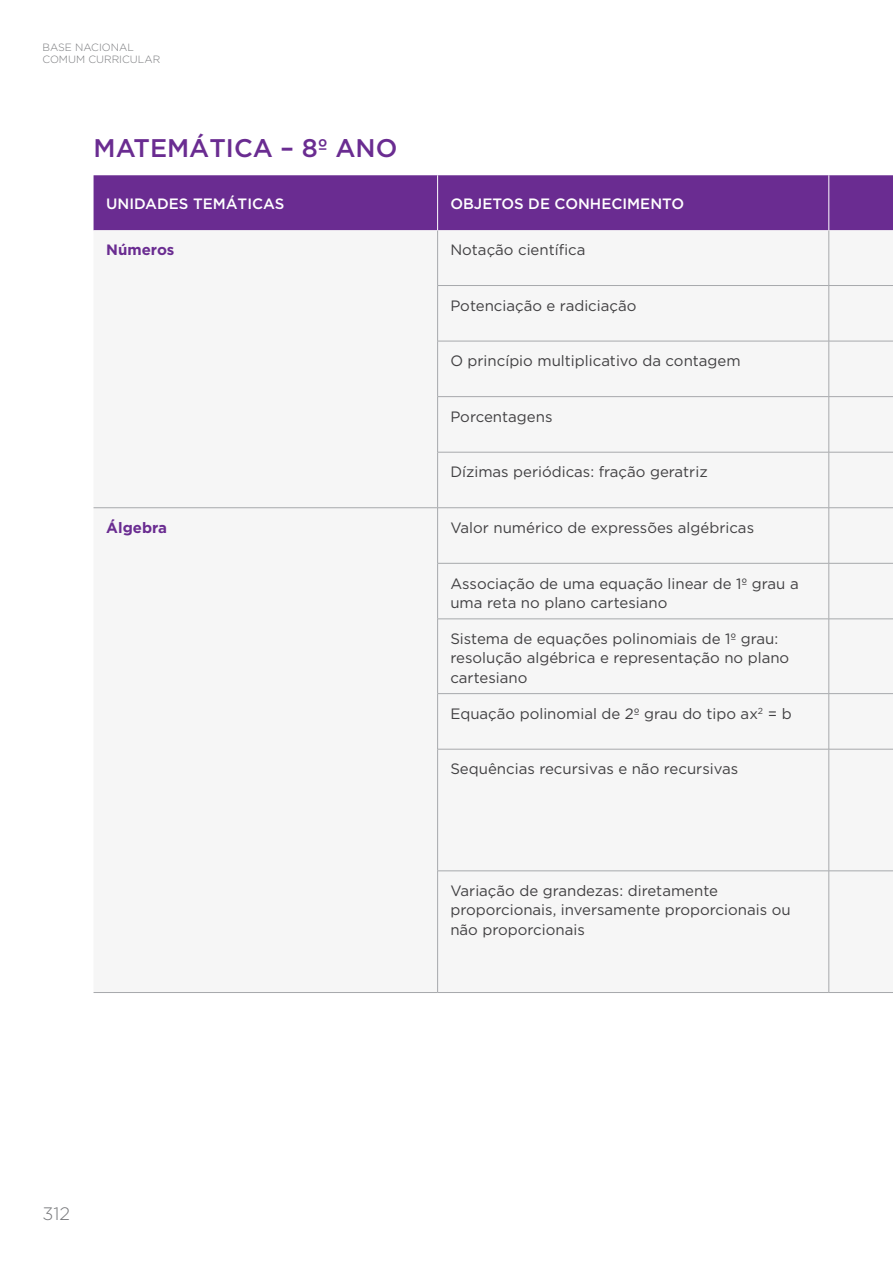
<style>
.page{position:relative;width:893px;height:1263px;background:#fff}
.page>*{position:absolute;margin:0;border:0;box-sizing:border-box;transform-origin:0 0}
.t1{font:500 25.5px "Gotham";color:#6a2c91}
.t2{font:300 18px "Gotham";color:#77787b}
.t3{font:15px/19.2px "Gotham";color:#414042}
.t4{font:500 15px "Gotham";color:#fff}
.t5{font:700 15px "Gotham";color:#6a2c91}
.t6{font:300 10.5px/12px "Gotham";color:#77787b}
</style>
<div class="page">
<div style="left:94px;top:175px;width:799px;height:55px;background:#6a2c91"></div>
<div style="left:94px;top:230px;width:799px;height:762px;background:#f6f6f6"></div>
<hr style="left:437px;top:230px;width:1px;height:55px;background:#a7a9ac">
<hr style="left:829px;top:230px;width:1px;height:55px;background:#a7a9ac">
<hr style="left:437px;top:285px;width:392px;height:1px;background:#a7a9ac">
<hr style="left:437px;top:286px;width:1px;height:55px;background:#a7a9ac">
<hr style="left:829px;top:285px;width:64px;height:1px;background:#a7a9ac">
<hr style="left:829px;top:286px;width:1px;height:55px;background:#a7a9ac">
<hr style="left:437px;top:341px;width:392px;height:1px;background:#a7a9ac">
<hr style="left:437px;top:341px;width:1px;height:55px;background:#a7a9ac">
<hr style="left:829px;top:341px;width:64px;height:1px;background:#a7a9ac">
<hr style="left:829px;top:341px;width:1px;height:55px;background:#a7a9ac">
<hr style="left:437px;top:396px;width:392px;height:1px;background:#a7a9ac">
<hr style="left:437px;top:397px;width:1px;height:55px;background:#a7a9ac">
<hr style="left:829px;top:396px;width:64px;height:1px;background:#a7a9ac">
<hr style="left:829px;top:397px;width:1px;height:55px;background:#a7a9ac">
<hr style="left:437px;top:452px;width:392px;height:1px;background:#a7a9ac">
<hr style="left:437px;top:452px;width:1px;height:55px;background:#a7a9ac">
<hr style="left:829px;top:452px;width:64px;height:1px;background:#a7a9ac">
<hr style="left:829px;top:452px;width:1px;height:55px;background:#a7a9ac">
<hr style="left:94px;top:507px;width:344px;height:1px;background:#a7a9ac">
<hr style="left:438px;top:507px;width:391px;height:1px;background:#a7a9ac">
<hr style="left:437px;top:508px;width:1px;height:55px;background:#a7a9ac">
<hr style="left:829px;top:507px;width:64px;height:1px;background:#a7a9ac">
<hr style="left:829px;top:508px;width:1px;height:55px;background:#a7a9ac">
<hr style="left:437px;top:563px;width:392px;height:1px;background:#a7a9ac">
<hr style="left:437px;top:563px;width:1px;height:56px;background:#a7a9ac">
<hr style="left:829px;top:563px;width:64px;height:1px;background:#a7a9ac">
<hr style="left:829px;top:563px;width:1px;height:56px;background:#a7a9ac">
<hr style="left:437px;top:619px;width:392px;height:1px;background:#a7a9ac">
<hr style="left:437px;top:619px;width:1px;height:74px;background:#a7a9ac">
<hr style="left:829px;top:619px;width:64px;height:1px;background:#a7a9ac">
<hr style="left:829px;top:619px;width:1px;height:74px;background:#a7a9ac">
<hr style="left:437px;top:693px;width:392px;height:1px;background:#a7a9ac">
<hr style="left:437px;top:694px;width:1px;height:55px;background:#a7a9ac">
<hr style="left:829px;top:693px;width:64px;height:1px;background:#a7a9ac">
<hr style="left:829px;top:694px;width:1px;height:55px;background:#a7a9ac">
<hr style="left:437px;top:749px;width:392px;height:1px;background:#a7a9ac">
<hr style="left:437px;top:749px;width:1px;height:122px;background:#a7a9ac">
<hr style="left:829px;top:749px;width:64px;height:1px;background:#a7a9ac">
<hr style="left:829px;top:749px;width:1px;height:122px;background:#a7a9ac">
<hr style="left:437px;top:870px;width:392px;height:1px;background:#a7a9ac">
<hr style="left:437px;top:871px;width:1px;height:121px;background:#a7a9ac">
<hr style="left:829px;top:870px;width:64px;height:1px;background:#a7a9ac">
<hr style="left:829px;top:871px;width:1px;height:121px;background:#a7a9ac">
<hr style="left:94px;top:992px;width:344px;height:1px;background:#a7a9ac">
<hr style="left:438px;top:992px;width:391px;height:1px;background:#a7a9ac">
<hr style="left:829px;top:992px;width:64px;height:1px;background:#a7a9ac">
<hr style="left:437px;top:175px;width:1px;height:55px;background:#fff">
<hr style="left:829px;top:175px;width:1px;height:55px;background:#fff">
<p class="t6" style="left:43px;top:41px;width:119px">BASE NACIONAL<br>COMUM CURRICULAR</p>
<h1 class="t1" style="left:94px;top:134px;width:305px">MATEMÁTICA – 8º ANO</h1>
<p class="t4" style="left:106px;top:195px;width:180px">UNIDADES TEMÁTICAS</p>
<p class="t4" style="left:450px;top:195px;width:235px">OBJETOS DE CONHECIMENTO</p>
<p class="t5" style="left:106px;top:241px;width:70px">Números</p>
<p class="t3" style="left:450px;top:240px;width:137px">Notação científica</p>
<p class="t3" style="left:450px;top:296px;width:188px">Potenciação e radiciação</p>
<p class="t3" style="left:450px;top:351px;width:292px">O princípio multiplicativo da contagem</p>
<p class="t3" style="left:450px;top:407px;width:104px">Porcentagens</p>
<p class="t3" style="left:450px;top:462px;width:259px">Dízimas periódicas: fração geratriz</p>
<p class="t5" style="left:106px;top:519px;width:62px">Álgebra</p>
<p class="t3" style="left:450px;top:518px;width:305px">Valor numérico de expressões algébricas</p>
<p class="t3" style="left:450px;top:573px;width:350px">Associação de uma equação linear de 1º grau a uma reta no plano cartesiano</p>
<p class="t3" style="left:450px;top:629px;width:340px">Sistema de equações polinomiais de 1º grau: resolução algébrica e representação no plano cartesiano</p>
<p class="t3" style="left:450px;top:704px;width:343px">Equação polinomial de 2º grau do tipo ax<sup>2</sup> = b</p>
<p class="t3" style="left:450px;top:759px;width:289px">Sequências recursivas e não recursivas</p>
<p class="t2" style="left:43px;top:1203px;width:29px">312</p>
<p class="t3" style="left:450px;top:881px;width:342px">Variação de grandezas: diretamente proporcionais, inversamente proporcionais ou não proporcionais</p>
</div>
